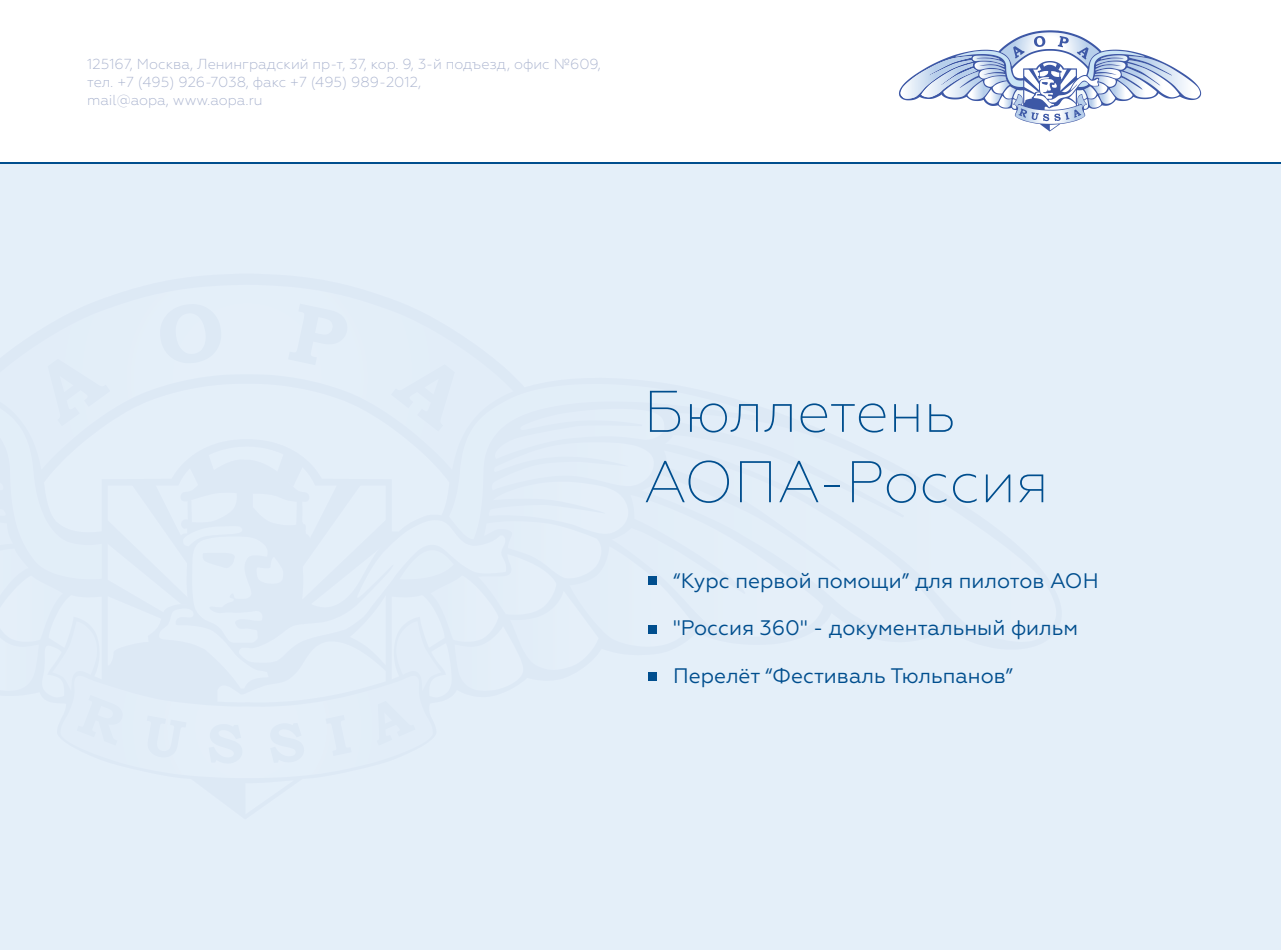
<style>
.page{position:relative;width:1281px;height:950px;background:#fff}
.page>*{position:absolute;margin:0;border:0;box-sizing:border-box;transform-origin:0 0}
.t1{font:200 58.62px/70.4px "Geometria";color:#004e8e}
.t2{font:21px "Geometria";color:#004e8e}
.t3{font:300 14.53px/18px "Geometria";color:#aab4cf}
</style>
<div class="page">
<div style="left:0;top:162px;width:1281px;height:787px;background:#e4eff9"></div>
<svg style="left:899px;top:30px;width:302px;height:101px"></svg>
<div style="left:648px;top:576px;width:9px;height:9px;background:#004e8e"></div>
<div style="left:648px;top:624px;width:9px;height:9px;background:#004e8e"></div>
<div style="left:648px;top:671px;width:9px;height:9px;background:#004e8e"></div>
<hr style="left:0;top:162px;width:1281px;height:2px;background:#004e8e">
<p class="t3" style="left:87px;top:55px;width:515px">125167, Москва, Ленинградский пр-т, 37, кор. 9, 3-й подъезд, офис №609, тел. +7 (495) 926-7038, факс +7 (495) 989-2012,<br>mail@aopa, www.aopa.ru</p>
<h1 class="t1" style="left:644px;top:376px;width:407px">Бюллетень<br>АОПА-Россия</h1>
<h2 class="t2" style="left:673px;top:568px;width:427px">“Курс первой помощи” для пилотов АОН</h2>
<h2 class="t2" style="left:673px;top:615px;width:407px">"Россия 360" - документальный фильм</h2>
<h2 class="t2" style="left:673px;top:663px;width:341px">Перелёт “Фестиваль Тюльпанов”</h2>
</div>
